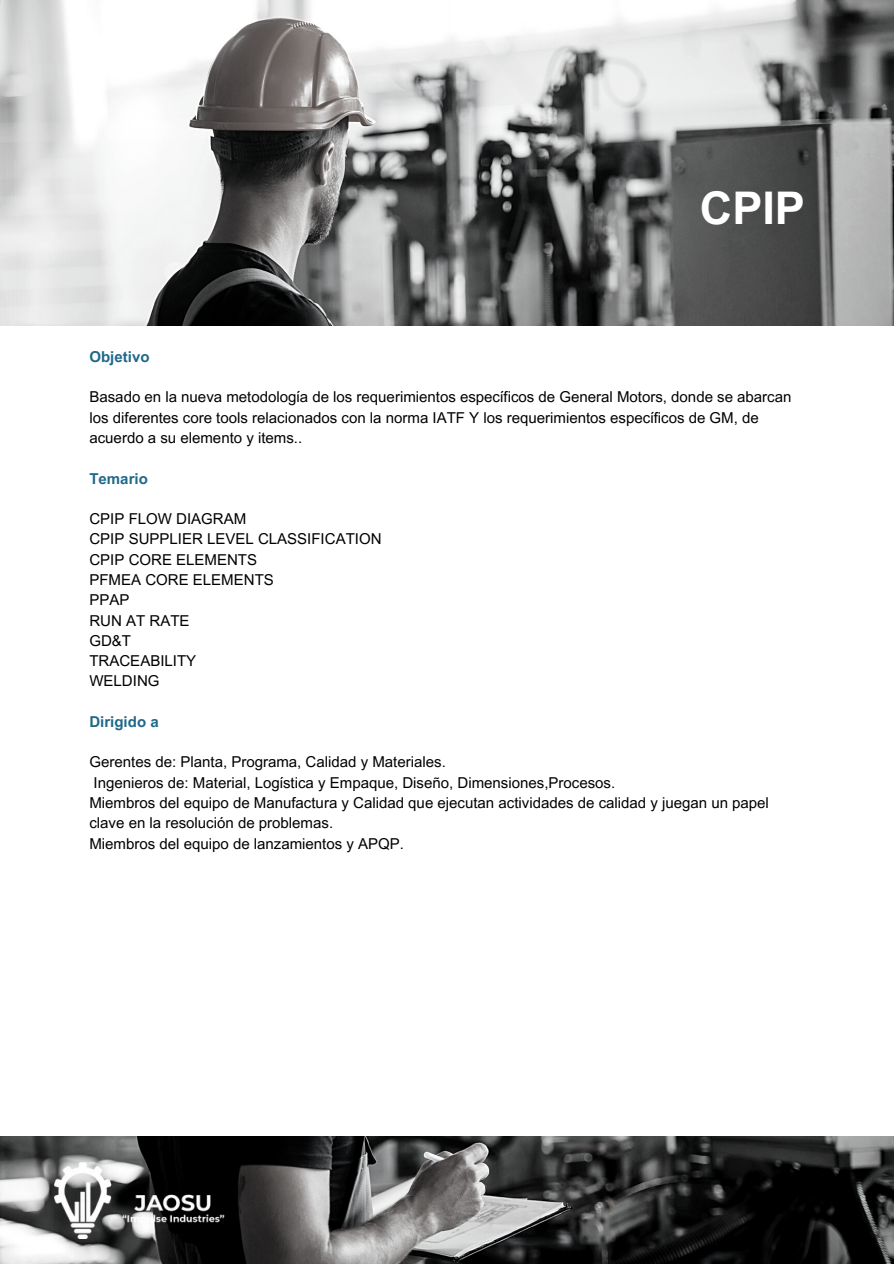
<style>
.page{position:relative;width:894px;height:1264px;background:#fff}
.page>*{position:absolute;margin:0;border:0;box-sizing:border-box;transform-origin:0 0}
.t1{font:700 45px "Arial MT Pro";color:#fff}
.t2{font:15px/20.2px "Arial MT Pro";color:#000}
.t3{font:700 15px "Arial MT Pro";color:#206989}
</style>
<div class="page">
<img style="left:0;top:0;width:893px;height:325px">
<img style="left:0;top:1136px;width:893px;height:127px">
<img style="left:54px;top:1162px;width:178px;height:76px">
<h1 class="t1" style="left:699px;top:191px;width:107px">CPIP</h1>
<p class="t3" style="left:89px;top:351px;width:62px">Objetivo</p>
<p class="t2" style="left:89px;top:389px;width:703px">Basado en la nueva metodología de los requerimientos específicos de General Motors, donde se abarcan los diferentes core tools relacionados con la norma IATF Y los requerimientos específicos de GM, de acuerdo a su elemento y items..</p>
<p class="t3" style="left:89px;top:472px;width:60px">Temario</p>
<p class="t2" style="left:89px;top:510px;width:293px">CPIP FLOW DIAGRAM<br>CPIP SUPPLIER LEVEL CLASSIFICATION<br>CPIP CORE ELEMENTS<br>PFMEA CORE ELEMENTS<br>PPAP<br>RUN AT RATE<br>GD&amp;T<br>TRACEABILITY<br>WELDING</p>
<p class="t3" style="left:89px;top:716px;width:71px">Dirigido a</p>
<p class="t2" style="left:89px;top:754px;width:680px">Gerentes de: Planta, Programa, Calidad y Materiales.<br>Ingenieros de: Material, Logística y Empaque, Diseño, Dimensiones,Procesos.<br>Miembros del equipo de Manufactura y Calidad que ejecutan actividades de calidad y juegan un papel clave en la resolución de problemas.<br>Miembros del equipo de lanzamientos y APQP.</p>
</div>
